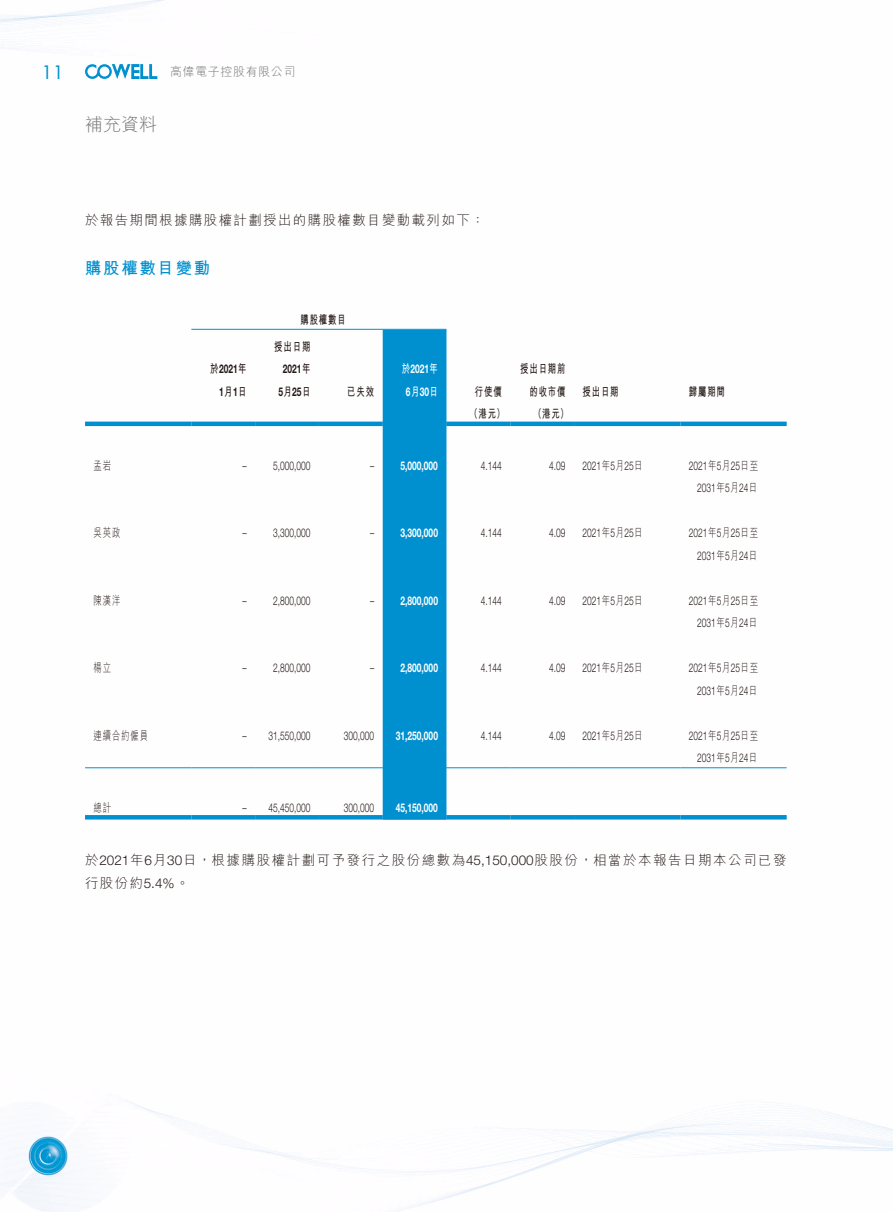
<style>
.page{position:relative;width:893px;height:1212px;background:#fff}
.page>*{position:absolute;margin:0;border:0;box-sizing:border-box;transform-origin:0 0}
.t1{font:300 18px "M Hei HK";color:#727272}
.t2{font:18px "Futura Std";color:#0090cf}
.t3{font:700 16.5px "M Hei HK";letter-spacing:.1em;color:#0090cf}
.t4{font:300 13.5px/22.5px "M Hei HK";letter-spacing:.11em;color:#231916}
.t5{font:300 12px "Helvetica Neue LT Std";color:#231916;scale:.7 1}
.t6{font:700 12px "Helvetica Neue LT Std";color:#fff;scale:.7 1}
.t7{font:700 12px/22.5px "M Hei HK";letter-spacing:.1em;color:#231916;text-align:center;scale:.7 1}
.t8{font:300 12px "M Hei HK";letter-spacing:.1em;color:#231916;scale:.7 1}
.t9{font:700 12px "Helvetica Neue LT Std";color:#231916;scale:.7 1}
.t10{font:300 12px "M Hei HK";letter-spacing:.05em;color:#727272}
.s1{font-family:"M Hei HK"}
.s2{font-family:"Helvetica Neue LT Std"}
</style>
<div class="page">
<img style="left:0;top:0;width:892px;height:1212px">
<svg style="left:85px;top:64px;width:72px;height:15px"></svg>
<div style="left:383px;top:330px;width:63px;height:485px;background:#0090cf"></div>
<hr style="left:191px;top:329px;width:255px;height:1px;background:#0090cf">
<hr style="left:85px;top:422px;width:106px;height:4px;background:#0090cf">
<hr style="left:191px;top:422px;width:64px;height:4px;background:#0090cf">
<hr style="left:255px;top:422px;width:64px;height:4px;background:#0090cf">
<hr style="left:319px;top:422px;width:64px;height:4px;background:#0090cf">
<hr style="left:383px;top:422px;width:63px;height:4px;background:#0090cf">
<hr style="left:446px;top:422px;width:64px;height:4px;background:#0090cf">
<hr style="left:510px;top:422px;width:64px;height:4px;background:#0090cf">
<hr style="left:574px;top:422px;width:106px;height:4px;background:#0090cf">
<hr style="left:680px;top:422px;width:107px;height:4px;background:#0090cf">
<hr style="left:85px;top:767px;width:106px;height:1px;background:#0090cf">
<hr style="left:191px;top:767px;width:64px;height:1px;background:#0090cf">
<hr style="left:255px;top:767px;width:64px;height:1px;background:#0090cf">
<hr style="left:319px;top:767px;width:64px;height:1px;background:#0090cf">
<hr style="left:383px;top:767px;width:63px;height:1px;background:#0090cf">
<hr style="left:446px;top:767px;width:64px;height:1px;background:#0090cf">
<hr style="left:510px;top:767px;width:64px;height:1px;background:#0090cf">
<hr style="left:574px;top:767px;width:106px;height:1px;background:#0090cf">
<hr style="left:680px;top:767px;width:107px;height:1px;background:#0090cf">
<svg style="left:85px;top:815px;width:106px;height:4px"></svg>
<svg style="left:191px;top:815px;width:64px;height:4px"></svg>
<svg style="left:255px;top:815px;width:64px;height:4px"></svg>
<svg style="left:319px;top:815px;width:64px;height:4px"></svg>
<hr style="left:383px;top:815px;width:63px;height:4px;background:#0090cf">
<svg style="left:446px;top:815px;width:64px;height:4px"></svg>
<svg style="left:510px;top:815px;width:64px;height:4px"></svg>
<svg style="left:574px;top:815px;width:106px;height:4px"></svg>
<svg style="left:680px;top:815px;width:107px;height:4px"></svg>
<h1 class="t2" style="left:42px;top:61px;width:24px">11</h1>
<p class="t10" style="left:170px;top:66px;width:127px">高偉電子控股有限公司</p>
<h1 class="t1" style="left:85px;top:115px;width:74px">補充資料</h1>
<p class="t4" style="left:85px;top:208px;width:401px">於報告期間根據購股權計劃授出的購股權數目變動載列如下：</p>
<h2 class="t3" style="left:85px;top:256px;width:127px">購股權數目變動</h2>
<p class="t7" style="left:300px;top:307px;width:66px">購股權數目</p>
<p class="t9" style="left:210px;top:361px;width:53px"><span class="s1">於</span>2021<span class="s1">年</span></p>
<p class="t7" style="left:219px;top:379px;width:41px">月<span class="s2">1</span> 日<span class="s2">1</span></p>
<p class="t7" style="left:274px;top:334px;width:53px">授出日期</p>
<p class="t9" style="left:283px;top:361px;width:41px">2021<span class="s1">年</span></p>
<p class="t6" style="left:402px;top:361px;width:53px"><span class="s1">於</span>2021<span class="s1">年</span></p>
<p class="t7" style="left:475px;top:379px;width:40px">行使價</p>
<p class="t7" style="left:347px;top:379px;width:40px">已失效</p>
<p class="t9" style="left:278px;top:384px;width:47px"><span class="s1">月</span>5 25<span class="s1">日</span></p>
<p class="t6" style="left:406px;top:384px;width:47px"><span class="s1">月</span>6 30<span class="s1">日</span></p>
<p class="t7" style="left:470px;top:401px;width:52px">（港元）</p>
<p class="t7" style="left:520px;top:356px;width:66px">授出日期前</p>
<p class="t7" style="left:529px;top:379px;width:58px">的收市價（港元(</p>
<p class="t7" style="left:583px;top:379px;width:53px">授出日期</p>
<p class="t7" style="left:689px;top:379px;width:53px">歸屬期間</p>
<p class="t8" style="left:94px;top:459px;width:27px">孟岩</p>
<p class="t5" style="left:242px;top:458px;width:7px">–</p>
<p class="t5" style="left:273px;top:458px;width:55px">5,000,000</p>
<p class="t5" style="left:370px;top:458px;width:7px">–</p>
<p class="t6" style="left:401px;top:458px;width:55px">5,000,000</p>
<p class="t5" style="left:481px;top:458px;width:32px">4.144</p>
<p class="t5" style="left:549px;top:458px;width:25px">4.09</p>
<p class="t5" style="left:583px;top:458px;width:87px">2021<span class="s1">年 月</span>5 25<span class="s1">日</span></p>
<p class="t5" style="left:689px;top:458px;width:100px">2021<span class="s1">年 月</span>5 25<span class="s1">日至</span></p>
<p class="t8" style="left:94px;top:526px;width:40px">吳英政</p>
<p class="t5" style="left:242px;top:525px;width:7px">–</p>
<p class="t5" style="left:273px;top:525px;width:55px">3,300,000</p>
<p class="t5" style="left:370px;top:525px;width:7px">–</p>
<p class="t6" style="left:401px;top:525px;width:55px">3,300,000</p>
<p class="t5" style="left:481px;top:525px;width:32px">4.144</p>
<p class="t5" style="left:549px;top:525px;width:25px">4.09</p>
<p class="t5" style="left:583px;top:525px;width:87px">2021<span class="s1">年 月</span>5 25<span class="s1">日</span></p>
<p class="t5" style="left:697px;top:480px;width:87px">2031<span class="s1">年 月</span>5 24<span class="s1">日</span></p>
<p class="t5" style="left:689px;top:525px;width:100px">2021<span class="s1">年 月</span>5 25<span class="s1">日至</span></p>
<p class="t8" style="left:94px;top:594px;width:40px">陳漢洋</p>
<p class="t5" style="left:242px;top:593px;width:7px">–</p>
<p class="t5" style="left:273px;top:593px;width:55px">2,800,000</p>
<p class="t5" style="left:370px;top:593px;width:7px">–</p>
<p class="t6" style="left:401px;top:593px;width:55px">2,800,000</p>
<p class="t5" style="left:481px;top:593px;width:32px">4.144</p>
<p class="t5" style="left:549px;top:593px;width:25px">4.09</p>
<p class="t5" style="left:583px;top:593px;width:87px">2021<span class="s1">年 月</span>5 25<span class="s1">日</span></p>
<p class="t5" style="left:697px;top:548px;width:87px">2031<span class="s1">年 月</span>5 24<span class="s1">日</span></p>
<p class="t5" style="left:689px;top:593px;width:100px">2021<span class="s1">年 月</span>5 25<span class="s1">日至</span></p>
<p class="t8" style="left:94px;top:661px;width:27px">楊立</p>
<p class="t5" style="left:242px;top:660px;width:7px">–</p>
<p class="t5" style="left:273px;top:660px;width:55px">2,800,000</p>
<p class="t5" style="left:370px;top:660px;width:7px">–</p>
<p class="t6" style="left:401px;top:660px;width:55px">2,800,000</p>
<p class="t5" style="left:481px;top:660px;width:32px">4.144</p>
<p class="t5" style="left:549px;top:660px;width:25px">4.09</p>
<p class="t5" style="left:583px;top:660px;width:87px">2021<span class="s1">年 月</span>5 25<span class="s1">日</span></p>
<p class="t5" style="left:697px;top:615px;width:87px">2031<span class="s1">年 月</span>5 24<span class="s1">日</span></p>
<p class="t5" style="left:689px;top:660px;width:100px">2021<span class="s1">年 月</span>5 25<span class="s1">日至</span></p>
<p class="t8" style="left:94px;top:729px;width:79px">連續合約僱員</p>
<p class="t5" style="left:242px;top:728px;width:7px">–</p>
<p class="t5" style="left:268px;top:728px;width:62px">31,550,000</p>
<p class="t5" style="left:344px;top:728px;width:45px">300,000</p>
<p class="t6" style="left:396px;top:728px;width:62px">31,250,000</p>
<p class="t5" style="left:481px;top:728px;width:32px">4.144</p>
<p class="t5" style="left:549px;top:728px;width:25px">4.09</p>
<p class="t5" style="left:583px;top:728px;width:87px">2021<span class="s1">年 月</span>5 25<span class="s1">日</span></p>
<p class="t5" style="left:697px;top:683px;width:87px">2031<span class="s1">年 月</span>5 24<span class="s1">日</span></p>
<p class="t5" style="left:689px;top:728px;width:100px">2021<span class="s1">年 月</span>5 25<span class="s1">日至</span></p>
<p class="t5" style="left:697px;top:750px;width:87px">2031<span class="s1">年 月</span>5 24<span class="s1">日</span></p>
<p class="t8" style="left:94px;top:801px;width:27px">總計</p>
<p class="t5" style="left:242px;top:800px;width:7px">–</p>
<p class="t5" style="left:268px;top:800px;width:62px">45,450,000</p>
<p class="t5" style="left:344px;top:800px;width:45px">300,000</p>
<p class="t6" style="left:396px;top:800px;width:62px">45,150,000</p>
<p class="t4" style="left:85px;top:849px;width:703px">於<span class="s2">2021</span>年<span class="s2">6</span>月<span class="s2">30</span>日，根據購股權計劃可予發行之股份總數為<span class="s2">45,150,000</span>股股份，相當於本報告日期本公司已發行股份約<span class="s2">5.4%</span>。</p>
</div>
